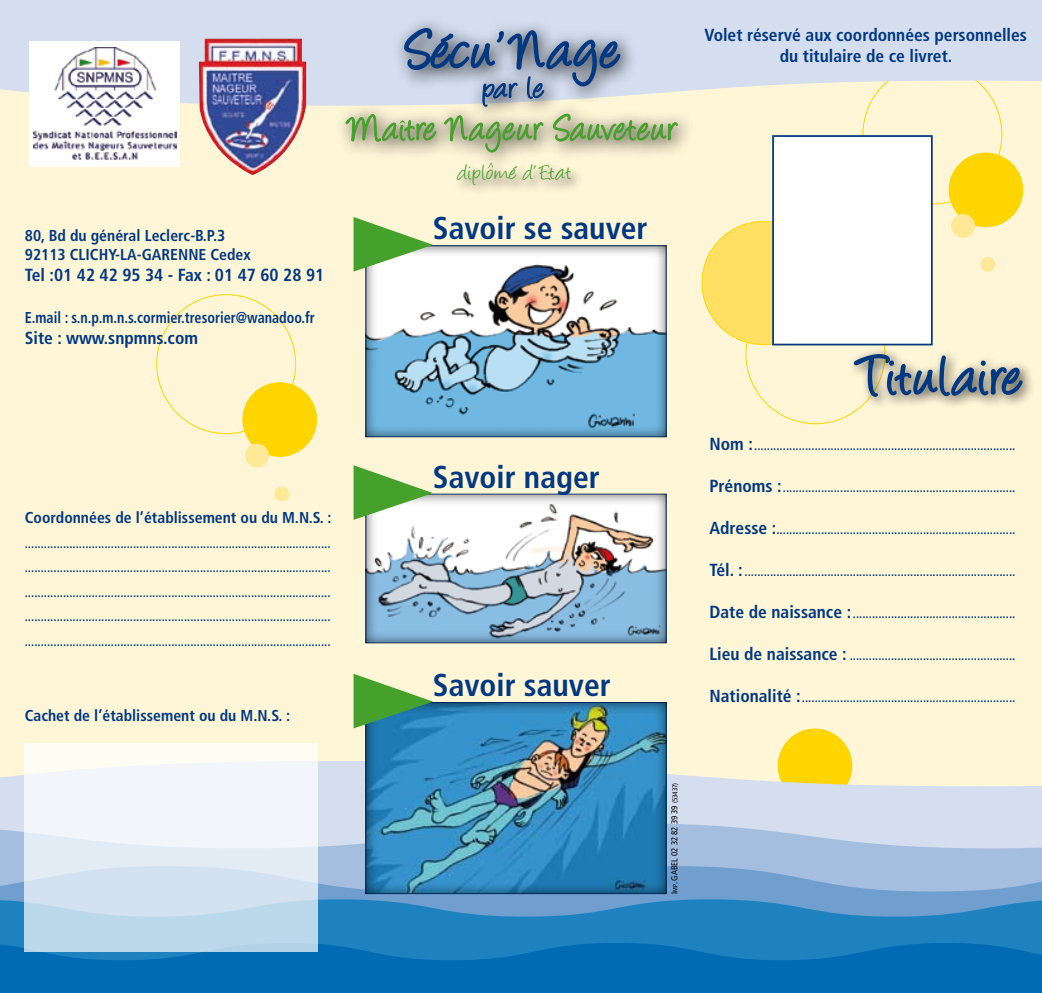
<style>
.page{position:relative;width:1042px;height:993px;background:#fff}
.page>*{position:absolute;margin:0;border:0;box-sizing:border-box;transform-origin:0 0}
.t1{font:63px "Angelina";letter-spacing:.05em;color:#003882}
.t2{font:700 condensed 31.5px "Frutiger LT Std";color:#003882}
.t3{font:24.5px "Angelina";letter-spacing:.02em;color:#45a12b}
.t4{font:700 condensed 17.5px/21px "Frutiger LT Std";color:#003882;text-align:center}
.t5{font:700 condensed 15.75px/18.9px "Frutiger LT Std";color:#003882}
.t6{font:700 condensed 15.75px "Frutiger LT Std";color:#003882;scale:.9 1}
.t7{font:700 condensed 12.25px/24.5px "Frutiger LT Std";color:#003882;text-align:justify}
.t8{font:condensed 8.75px "Frutiger LT Std";color:#000}
.s1{font-size:17.5px}
.s2{font-size:6.12px}
.s3{font-size:7px}
</style>
<div class="page">
<div style="left:0;top:53px;width:1042px;height:740px;background:#fff6d8"></div>
<div style="left:949px;top:153px;width:73px;height:74px;background:#ffd500;border-radius:50%"></div>
<div style="left:948px;top:153px;width:75px;height:74px;border:1px solid #ffd500;border-radius:50%"></div>
<div style="left:951px;top:214px;width:24px;height:24px;background:#ffe996;border-radius:50%"></div>
<div style="left:980px;top:257px;width:15px;height:15px;background:#ffe996;border-radius:50%"></div>
<div style="left:778px;top:728px;width:74px;height:74px;background:#ffd500;border-radius:50%"></div>
<div style="left:702px;top:221px;width:123px;height:123px;background:#ffe063;border-radius:50%"></div>
<div style="left:243px;top:382px;width:73px;height:74px;background:#ffd500;border-radius:50%"></div>
<div style="left:242px;top:382px;width:75px;height:74px;border:1px solid #ffd500;border-radius:50%"></div>
<div style="left:245px;top:443px;width:24px;height:24px;background:#ffe996;border-radius:50%"></div>
<div style="left:274px;top:486px;width:15px;height:15px;background:#ffe996;border-radius:50%"></div>
<svg style="left:0;top:760px;width:1042px;height:62px;fill:#d4deef"></svg>
<svg style="left:0;top:822px;width:1042px;height:43px;background:#b7cae6"></svg>
<svg style="left:0;top:865px;width:1042px;height:34px;background:#88add7"></svg>
<svg style="left:0;top:899px;width:1042px;height:43px;background:#2f87c3"></svg>
<svg style="left:0;top:942px;width:1042px;height:50px;background:#066eb4"></svg>
<svg style="left:0;top:0;width:1042px;height:106px;background:#d9e1eb"></svg>
<div style="left:772px;top:135px;width:160px;height:210px;background:#fff;border:2px solid #003882"></div>
<div style="left:364px;top:244px;width:303px;height:196px;background:#000;opacity:.75"></div>
<div style="left:364px;top:492px;width:303px;height:154px;background:#000;opacity:.75"></div>
<div style="left:364px;top:701px;width:303px;height:195px;background:#000;opacity:.75"></div>
<svg style="left:353px;top:217px;width:83px;height:56px"></svg>
<svg style="left:353px;top:465px;width:83px;height:56px"></svg>
<svg style="left:353px;top:673px;width:83px;height:56px"></svg>
<div style="left:30px;top:41px;width:150px;height:125px;background:#fff"></div>
<img style="left:33px;top:47px;width:144px;height:113px">
<svg style="left:24px;top:743px;width:293px;height:208px"></svg>
<img style="left:199px;top:39px;width:107px;height:136px">
<div style="left:389px;top:13px;width:246px;height:89px;background:#d4deef"></div>
<div style="left:846px;top:346px;width:189px;height:63px;background:#000;opacity:.75"></div>
<svg style="left:853px;top:346px;width:169px;height:52px"></svg>
<div style="left:331px;top:99px;width:362px;height:69px;background:#000;opacity:.75"></div>
<svg style="left:345px;top:27px;width:333px;height:127px"></svg>
<div style="left:452px;top:158px;width:132px;height:39px;background:#000;opacity:.6"></div>
<svg style="left:488px;top:162px;width:5px;height:6px"></svg>
<p class="t5" style="left:25px;top:226px;width:227px">80, Bd du général Leclerc-B.P.3<br>92113 CLICHY-LA-GARENNE Cedex</p>
<h3 class="t4" style="left:25px;top:265px;width:301px">Tel :01 42 42 95 34 - Fax : 01 47 60 28 91</h3>
<p class="t6" style="left:25px;top:308px;width:324px">E.mail : s.n.p.m.n.s.cormier.tresorier@wanadoo.fr</p>
<h3 class="t4" style="left:25px;top:328px;width:175px">Site : www.snpmns.com</h3>
<p class="t5" style="left:25px;top:508px;width:308px">Coordonnées de l’établissement ou du M.N.S. :</p>
<p class="t7" style="left:25px;top:531px;width:307px">................................................................................................ ................................................................................................ ................................................................................................ ................................................................................................ ................................................................................................</p>
<p class="t5" style="left:25px;top:706px;width:267px">Cachet de l’établissement ou du M.N.S. :</p>
<h1 class="t1" style="left:407px;top:24px;width:215px">Sécu’Nage</h1>
<h3 class="t3" style="left:457px;top:162px;width:115px">diplomé d’ Etat</h3>
<h2 class="t2" style="left:433px;top:209px;width:216px">Savoir se sauver</h2>
<h3 class="t4" style="left:704px;top:24px;width:324px">Volet réservé aux coordonnées personnelles du titulaire de ce livret.</h3>
<h2 class="t2" style="left:433px;top:457px;width:168px">Savoir nager</h2>
<h2 class="t2" style="left:433px;top:666px;width:179px">Savoir sauver</h2>
<h1 class="t1" style="left:858px;top:350px;width:166px">Titulaire</h1>
<p class="t7" style="left:709px;top:433px;width:307px"><span class="s1">Nom :</span>..................................................................................</p>
<p class="t7" style="left:709px;top:475px;width:307px"><span class="s1">Prénoms :</span>.........................................................................</p>
<p class="t7" style="left:709px;top:517px;width:307px"><span class="s1">Adresse :</span>...........................................................................</p>
<p class="t7" style="left:709px;top:559px;width:307px"><span class="s1">Tél. :</span>.....................................................................................</p>
<p class="t7" style="left:709px;top:601px;width:307px"><span class="s1">Date de naissance :</span>...................................................</p>
<p class="t7" style="left:709px;top:643px;width:307px"><span class="s1">Lieu de naissance :</span> ....................................................</p>
<p class="t7" style="left:709px;top:685px;width:307px"><span class="s1">Nationalité :</span>...................................................................</p>
<p class="t8" style="left:669px;top:893px;width:113px;rotate:-90deg">I<span class="s2">mp</span>. gabel 02 32 82 39 39 <span class="s3">(53437)</span></p>
</div>
